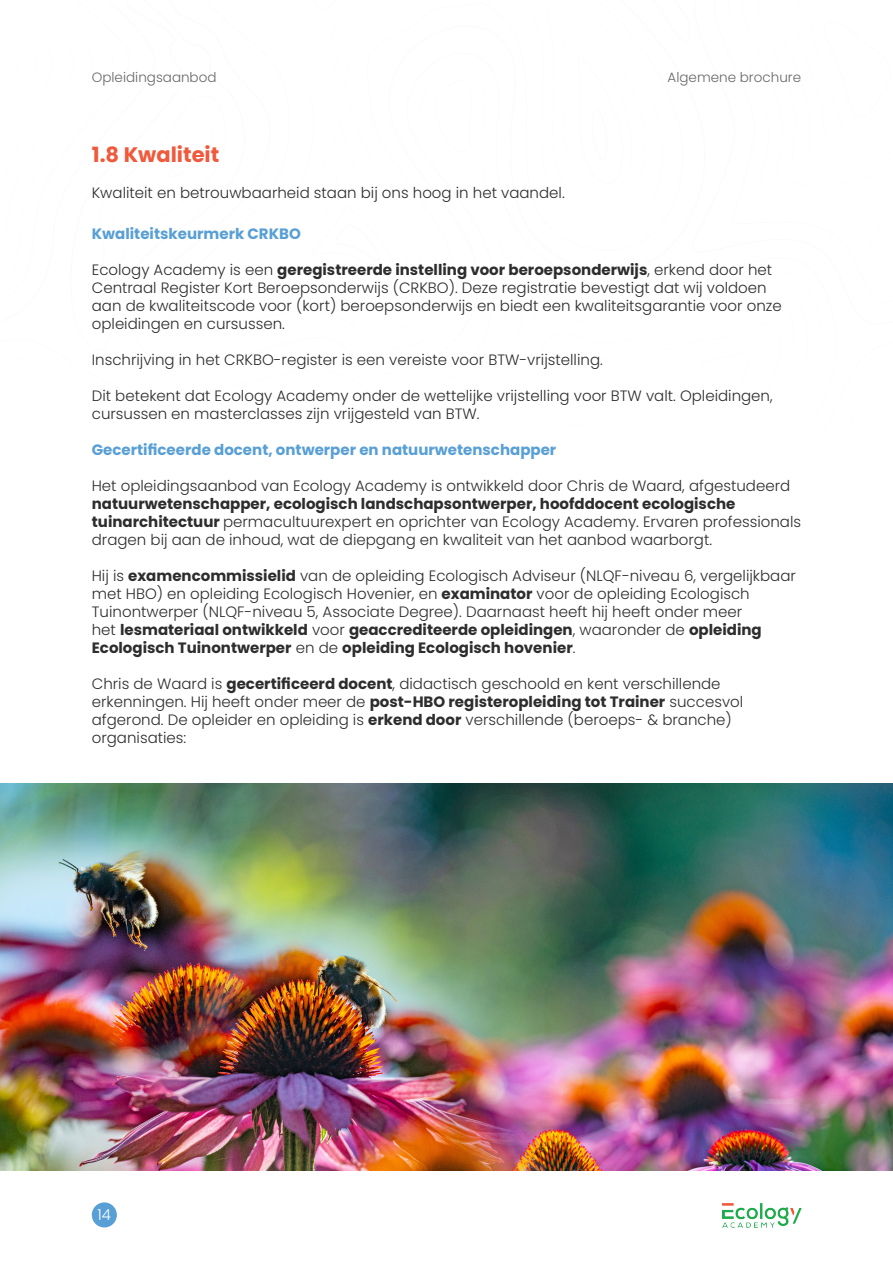
<style>
.page{position:relative;width:893px;height:1263px;background:#fff}
.page>*{position:absolute;margin:0;border:0;box-sizing:border-box;transform-origin:0 0}
.t1{font:700 21px "Poppins";color:#f05a3c}
.t2{font:300 15px/18px "Poppins";color:#2c2d2c}
.t3{font:700 15px "Poppins";color:#589fd6}
.t4{font:300 15px "Poppins";color:#fff}
.t5{font:300 13.5px "Poppins";color:#6b6767}
.s1{font-weight:700}
</style>
<div class="page">
<img style="left:722px;top:1203px;width:79px;height:25px">
<div style="left:92px;top:1202px;width:25px;height:25px;background:#589fd6;border-radius:50%"></div>
<img style="left:0;top:783px;width:893px;height:387px">
<p class="t5" style="left:92px;top:69px;width:126px">Opleidingsaanbod</p>
<p class="t1" style="left:92px;top:143px;width:129px">1.8 Kwaliteit</p>
<p class="t2" style="left:92px;top:184px;width:474px">Kwaliteit en betrouwbaarheid staan bij ons hoog in het vaandel.</p>
<p class="t5" style="left:668px;top:69px;width:135px">Algemene brochure</p>
<p class="t3" style="left:92px;top:225px;width:211px">Kwaliteitskeurmerk CRKBO</p>
<p class="t2" style="left:92px;top:261px;width:691px">Ecology Academy is een <span class="s1">geregistreerde instelling voor beroepsonderwijs</span>, erkend door het Centraal Register Kort Beroepsonderwijs (CRKBO). Deze registratie bevestigt dat wij voldoen aan de kwaliteitscode voor (kort) beroepsonderwijs en biedt een kwaliteitsgarantie voor onze opleidingen en cursussen.</p>
<p class="t2" style="left:92px;top:351px;width:513px">Inschrijving in het CRKBO-register is een vereiste voor BTW-vrijstelling.</p>
<p class="t2" style="left:92px;top:387px;width:682px">Dit betekent dat Ecology Academy onder de wettelijke vrijstelling voor BTW valt. Opleidingen, cursussen en masterclasses zijn vrijgesteld van BTW.</p>
<p class="t3" style="left:92px;top:441px;width:466px">Gecertificeerde docent, ontwerper en natuurwetenschapper</p>
<p class="t2" style="left:92px;top:477px;width:711px">Het opleidingsaanbod van Ecology Academy is ontwikkeld door Chris de Waard, afgestudeerd <span class="s1">natuurwetenschapper, ecologisch landschapsontwerper, hoofddocent ecologische tuinarchitectuur</span> permacultuurexpert en oprichter van Ecology Academy. Ervaren professionals dragen bij aan de inhoud, wat de diepgang en kwaliteit van het aanbod waarborgt.</p>
<p class="t2" style="left:92px;top:567px;width:706px">Hij is <span class="s1">examencommissielid</span> van de opleiding Ecologisch Adviseur (NLQF-niveau 6, vergelijkbaar met HBO) en opleiding Ecologisch Hovenier, en <span class="s1">examinator</span> voor de opleiding Ecologisch Tuinontwerper (NLQF-niveau 5, Associate Degree). Daarnaast heeft hij heeft onder meer<br>het <span class="s1">lesmateriaal ontwikkeld</span> voor <span class="s1">geaccrediteerde opleidingen</span>, waaronder de <span class="s1">opleiding Ecologisch Tuinontwerper</span> en de <span class="s1">opleiding Ecologisch hovenier</span>.</p>
<p class="t2" style="left:92px;top:675px;width:653px">Chris de Waard is <span class="s1">gecertificeerd docent</span>, didactisch geschoold en kent verschillende erkenningen. Hij heeft onder meer de <span class="s1">post-HBO registeropleiding tot Trainer</span> succesvol afgerond. De opleider en opleiding is <span class="s1">erkend door</span> verschillende (beroeps- &amp; branche) organisaties:</p>
<p class="t4" style="left:98px;top:1206px;width:15px">14</p>
</div>
